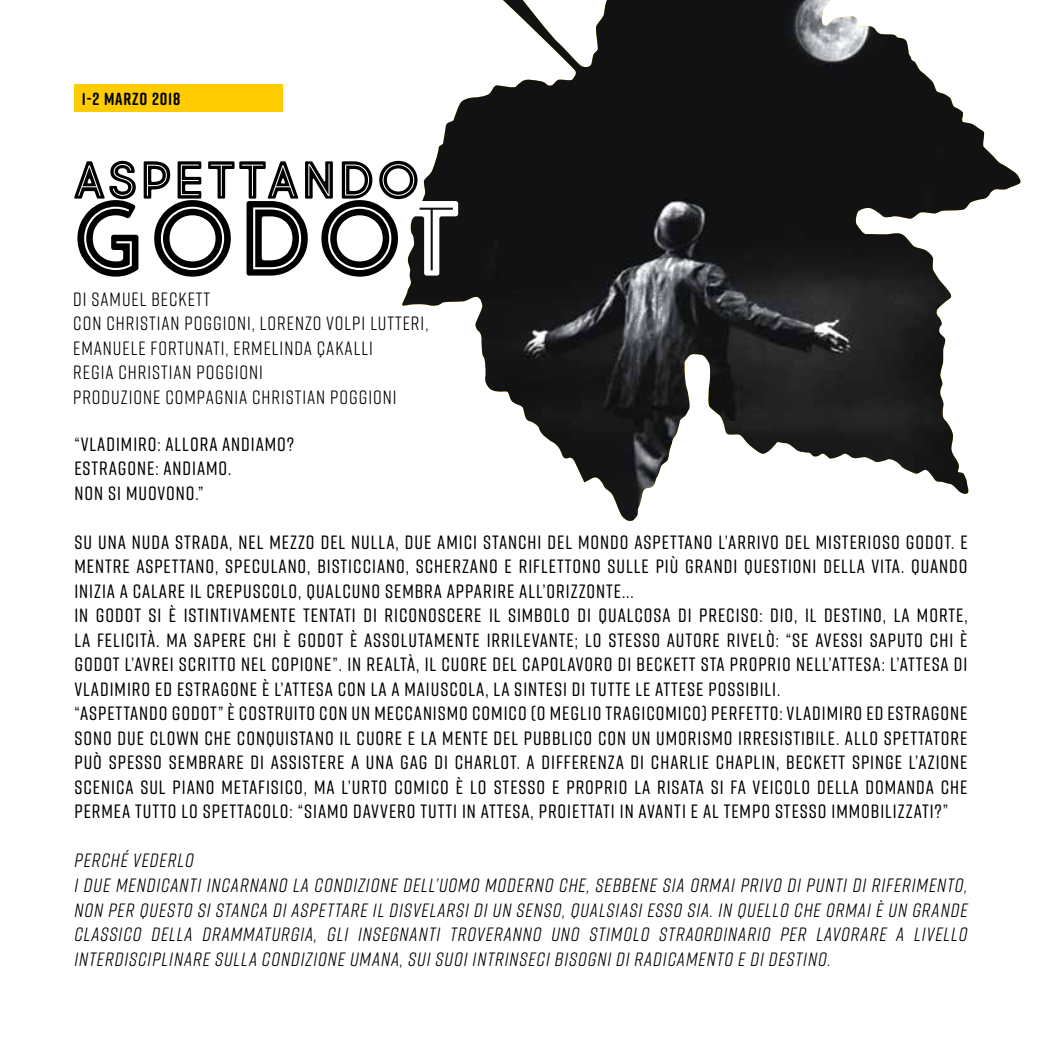
<style>
.page{position:relative;width:1042px;height:1042px;background:#fff}
.page>*{position:absolute;margin:0;border:0;box-sizing:border-box;transform-origin:0 0}
.t1{font:700 105px "Market Fresh Inline";letter-spacing:.05em;color:#000}
.t2{font:700 52.5px "Market Fresh Inline";letter-spacing:.05em;color:#000}
.t3{font:500 19.25px/24.5px "Rift Soft";letter-spacing:.05em;color:#000}
.t4{font:italic 19.25px/24.5px "Rift Soft";letter-spacing:.05em;color:#000}
.t5{font:19.25px/24.5px "Rift Soft";letter-spacing:.05em;color:#000}
.t6{font:700 17.5px "Rift Soft";letter-spacing:.05em;color:#000}
.s1{color:#fff}
</style>
<div class="page">
<svg style="left:818px;top:0;width:203px;height:494px"></svg>
<img style="left:402px;top:0;width:416px;height:521px">
<div style="left:74px;top:84px;width:209px;height:28px;background:#fecc00"></div>
<p class="t6" style="left:82px;top:87px;width:100px">1-2 MARZO 2018</p>
<h2 class="t2" style="left:73px;top:140px;width:348px">ASPETTANDO</h2>
<h1 class="t1" style="left:73px;top:159px;width:388px">GODO<span class="s1">T</span></h1>
<p class="t5" style="left:73px;top:286px;width:357px">DI SAMUEL BECKETT<br>CON CHRISTIAN POGGIONI, LORENZO VOLPI LUTTERI, EMANUELE FORTUNATI, ERMELINDA ÇAKALLI<br>REGIA CHRISTIAN POGGIONI<br>PRODUZIONE COMPAGNIA CHRISTIAN POGGIONI</p>
<p class="t3" style="left:74px;top:431px;width:221px">“VLADIMIRO: ALLORA ANDIAMO?<br>ESTRAGONE: ANDIAMO.<br>NON SI MUOVONO.”</p>
<p class="t3" style="left:74px;top:529px;width:895px">SU UNA NUDA STRADA, NEL MEZZO DEL NULLA, DUE AMICI STANCHI DEL MONDO ASPETTANO L’ARRIVO DEL MISTERIOSO GODOT. E MENTRE ASPETTANO, SPECULANO, BISTICCIANO, SCHERZANO E RIFLETTONO SULLE PIÙ GRANDI QUESTIONI DELLA VITA. QUANDO INIZIA A CALARE IL CREPUSCOLO, QUALCUNO SEMBRA APPARIRE ALL’ORIZZONTE...<br>IN GODOT SI È ISTINTIVAMENTE TENTATI DI RICONOSCERE IL SIMBOLO DI QUALCOSA DI PRECISO: DIO, IL DESTINO, LA MORTE, LA FELICITÀ. MA SAPERE CHI È GODOT È ASSOLUTAMENTE IRRILEVANTE; LO STESSO AUTORE RIVELÒ: “SE AVESSI SAPUTO CHI È GODOT L’AVREI SCRITTO NEL COPIONE”. IN REALTÀ, IL CUORE DEL CAPOLAVORO DI BECKETT STA PROPRIO NELL’ATTESA: L’ATTESA DI VLADIMIRO ED ESTRAGONE È L’ATTESA CON LA A MAIUSCOLA, LA SINTESI DI TUTTE LE ATTESE POSSIBILI.<br>“ASPETTANDO GODOT” È COSTRUITO CON UN MECCANISMO COMICO (O MEGLIO TRAGICOMICO) PERFETTO: VLADIMIRO ED ESTRAGONE SONO DUE CLOWN CHE CONQUISTANO IL CUORE E LA MENTE DEL PUBBLICO CON UN UMORISMO IRRESISTIBILE. ALLO SPETTATORE PUÒ SPESSO SEMBRARE DI ASSISTERE A UNA GAG DI CHARLOT. A DIFFERENZA DI CHARLIE CHAPLIN, BECKETT SPINGE L’AZIONE SCENICA SUL PIANO METAFISICO, MA L’URTO COMICO È LO STESSO E PROPRIO LA RISATA SI FA VEICOLO DELLA DOMANDA CHE PERMEA TUTTO LO SPETTACOLO: “SIAMO DAVVERO TUTTI IN ATTESA, PROIETTATI IN AVANTI E AL TEMPO STESSO IMMOBILIZZATI?”</p>
<p class="t4" style="left:74px;top:847px;width:895px">PERCHÉ VEDERLO<br>I DUE MENDICANTI INCARNANO LA CONDIZIONE DELL’UOMO MODERNO CHE, SEBBENE SIA ORMAI PRIVO DI PUNTI DI RIFERIMENTO, NON PER QUESTO SI STANCA DI ASPETTARE IL DISVELARSI DI UN SENSO, QUALSIASI ESSO SIA. IN QUELLO CHE ORMAI È UN GRANDE CLASSICO DELLA DRAMMATURGIA, GLI INSEGNANTI TROVERANNO UNO STIMOLO STRAORDINARIO PER LAVORARE A LIVELLO INTERDISCIPLINARE SULLA CONDIZIONE UMANA, SUI SUOI INTRINSECI BISOGNI DI RADICAMENTO E DI DESTINO.</p>
</div>
